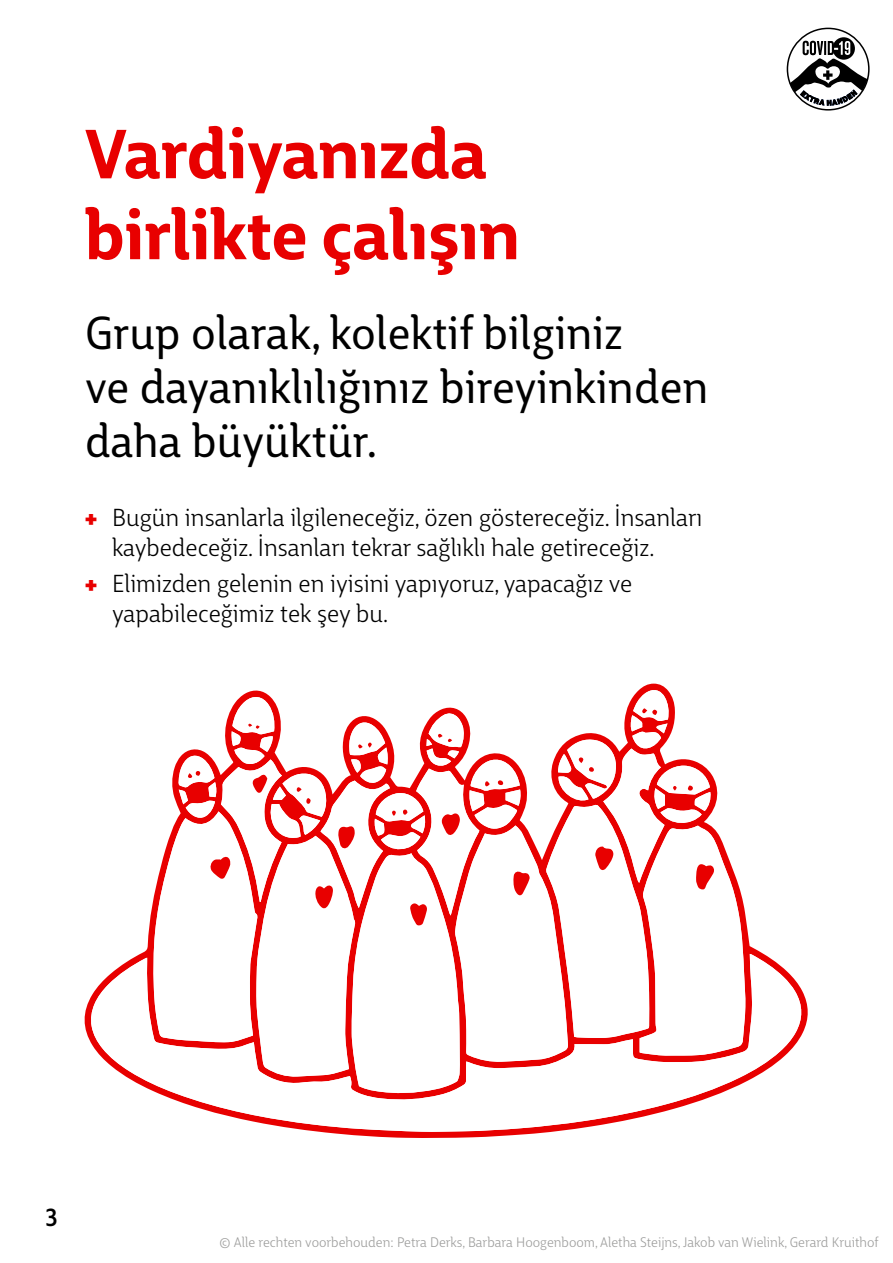
<style>
.page{position:relative;width:893px;height:1263px;background:#fff}
.page>*{position:absolute;margin:0;border:0;box-sizing:border-box;transform-origin:0 0}
.t1{font:700 67.5px/81px "Big City Grotesque Pro";color:#e80000}
.t2{font:45px/54px "Big City Grotesque Pro";color:#000}
.t3{font:24px/30px "Big City Grotesque Pro";color:#000}
.t4{font:500 24px "Big City Grotesque Pro";color:#000}
.t5{font:13.5px "Big City Grotesque Pro";color:#9d9d9c}
.s1{font-weight:800;color:#e80000}
</style>
<div class="page">
<svg style="left:84px;top:684px;width:724px;height:454px"></svg>
<svg style="left:90px;top:954px;width:713px;height:178px"></svg>
<svg style="left:153px;top:689px;width:593px;height:405px"></svg>
<div style="left:787px;top:28px;width:83px;height:83px;border:2px solid #000;border-radius:50%"></div>
<svg style="left:790px;top:37px;width:78px;height:68px"></svg>
<h1 class="t1" style="left:85px;top:109px;width:436px">Vardiyanızda birlikte çalışın</h1>
<h2 class="t2" style="left:85px;top:303px;width:625px">Grup olarak, kolektif bilginiz<br>ve dayanıklılığınız bireyinkinden daha büyüktür.</h2>
<p class="t3" style="left:112px;top:501px;width:592px;text-indent:-27px"><span class="s1">+</span> Bugün insanlarla ilgileneceğiz, özen göstereceğiz. İnsanları kaybedeceğiz. İnsanları tekrar sağlıklı hale getireceğiz.</p>
<p class="t3" style="left:112px;top:567px;width:522px;text-indent:-27px"><span class="s1">+</span> Elimizden gelenin en iyisini yapıyoruz, yapacağız ve yapabileceğimiz tek şey bu.</p>
<p class="t4" style="left:46px;top:1197px;width:14px">3</p>
<p class="t5" style="left:220px;top:1231px;width:661px">© Alle rechten voorbehouden: Petra Derks, Barbara Hoogenboom, Aletha Steijns, Jakob van Wielink, Gerard Kruithof</p>
</div>
